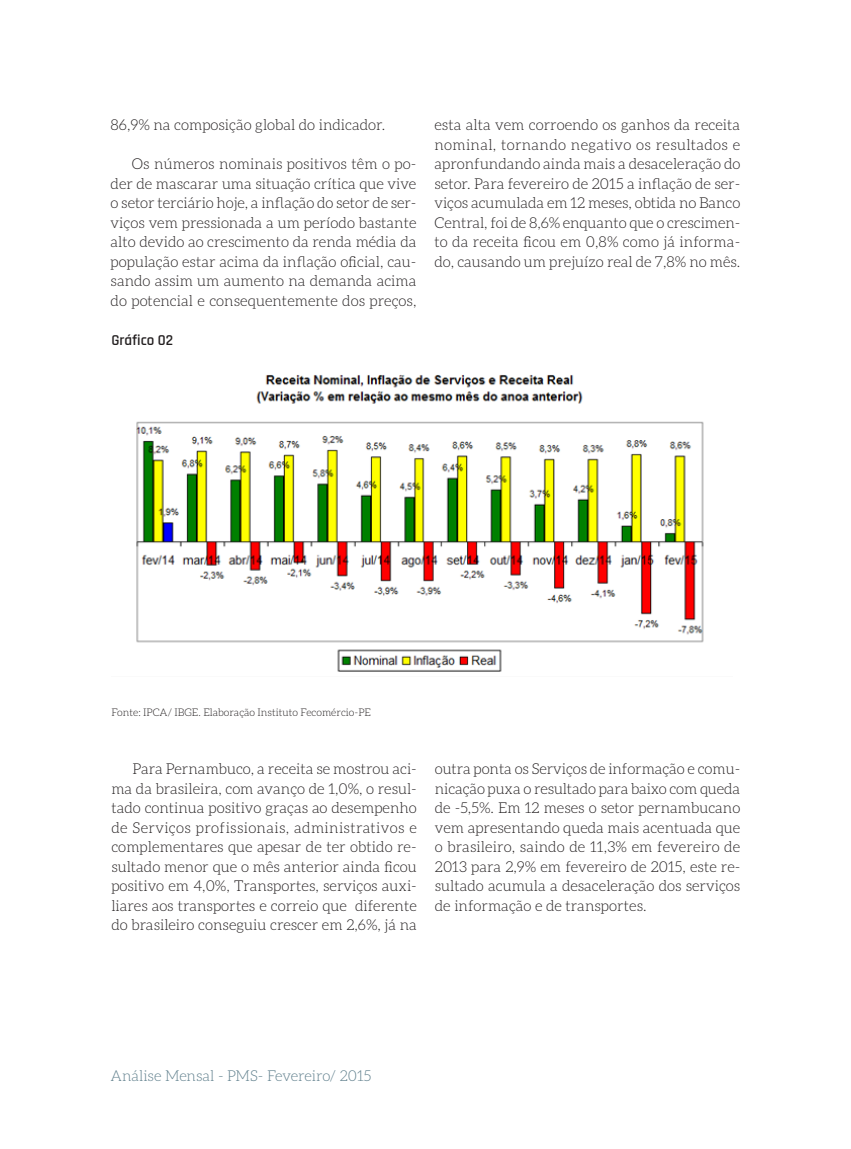
<style>
.page{position:relative;width:851px;height:1149px;background:#fff}
.page>*{position:absolute;margin:0;border:0;box-sizing:border-box;transform-origin:0 0}
.corpoParagrafo{font:300 15px/19.5px "Aleo";color:#231f20;text-align:justify}
.graficoDadosClaro{font:300 15px "Aleo";letter-spacing:-.005em;color:#5f7f8c}
.Estilo_de_parágrafo{font:600 15px "Rajdhani";color:#231f20}
.corpoParagrafo-2{font:300 10.5px "Aleo";color:#231f20}
</style>
<div class="page">
<img style="left:136px;top:374px;width:568px;height:298px">
<p class="corpoParagrafo" style="left:111px;top:115px;width:276px">86,9% na composição global do indicador.</p>
<p class="corpoParagrafo" style="left:111px;top:154px;width:307px;text-indent:21px">Os números nominais positivos têm o po&shy;der de mascarar uma situação crítica que vive o setor terciário hoje, a inflação do setor de ser&shy;viços vem pressionada a um período bastante alto devido ao crescimento da renda média da população estar acima da inflação oficial, cau&shy;sando assim um aumento na demanda acima do potencial e consequentemente dos preços,</p>
<p class="Estilo_de_parágrafo" style="left:111px;top:331px;width:63px">Gráfico 02</p>
<p class="corpoParagrafo" style="left:434px;top:115px;width:307px">esta alta vem corroendo os ganhos da receita nominal, tornando negativo os resultados e apronfundando ainda mais a desaceleração do setor. Para fevereiro de 2015 a inflação de ser&shy;viços acumulada em 12 meses, obtida no Banco Central, foi de 8,6% enquanto que o crescimen&shy;to da receita ficou em 0,8% como já informa&shy;do, causando um prejuízo real de 7,8% no mês.</p>
<p class="corpoParagrafo-2" style="left:111px;top:706px;width:261px">Fonte: IPCA/ IBGE. Elaboração Instituto Fecomércio-PE</p>
<p class="corpoParagrafo" style="left:111px;top:758px;width:307px;text-indent:21px">Para Pernambuco, a receita se mostrou aci&shy;ma da brasileira, com avanço de 1,0%, o resul&shy;tado continua positivo graças ao desempenho de Serviços profissionais, administrativos e complementares que apesar de ter obtido re&shy;sultado menor que o mês anterior ainda ficou positivo em 4,0%, Transportes, serviços auxi&shy;liares aos transportes e correio que diferente do brasileiro conseguiu crescer em 2,6%, já na</p>
<p class="corpoParagrafo" style="left:435px;top:758px;width:307px">outra ponta os Serviços de informação e comu&shy;nicação puxa o resultado para baixo com queda de -5,5%. Em 12 meses o setor pernambucano vem apresentando queda mais acentuada que o brasileiro, saindo de 11,3% em fevereiro de 2013 para 2,9% em fevereiro de 2015, este re&shy;sultado acumula a desaceleração dos serviços de informação e de transportes.</p>
<p class="graficoDadosClaro" style="left:111px;top:1067px;width:262px">Análise Mensal - PMS- Fevereiro/ 2015</p>
</div>
